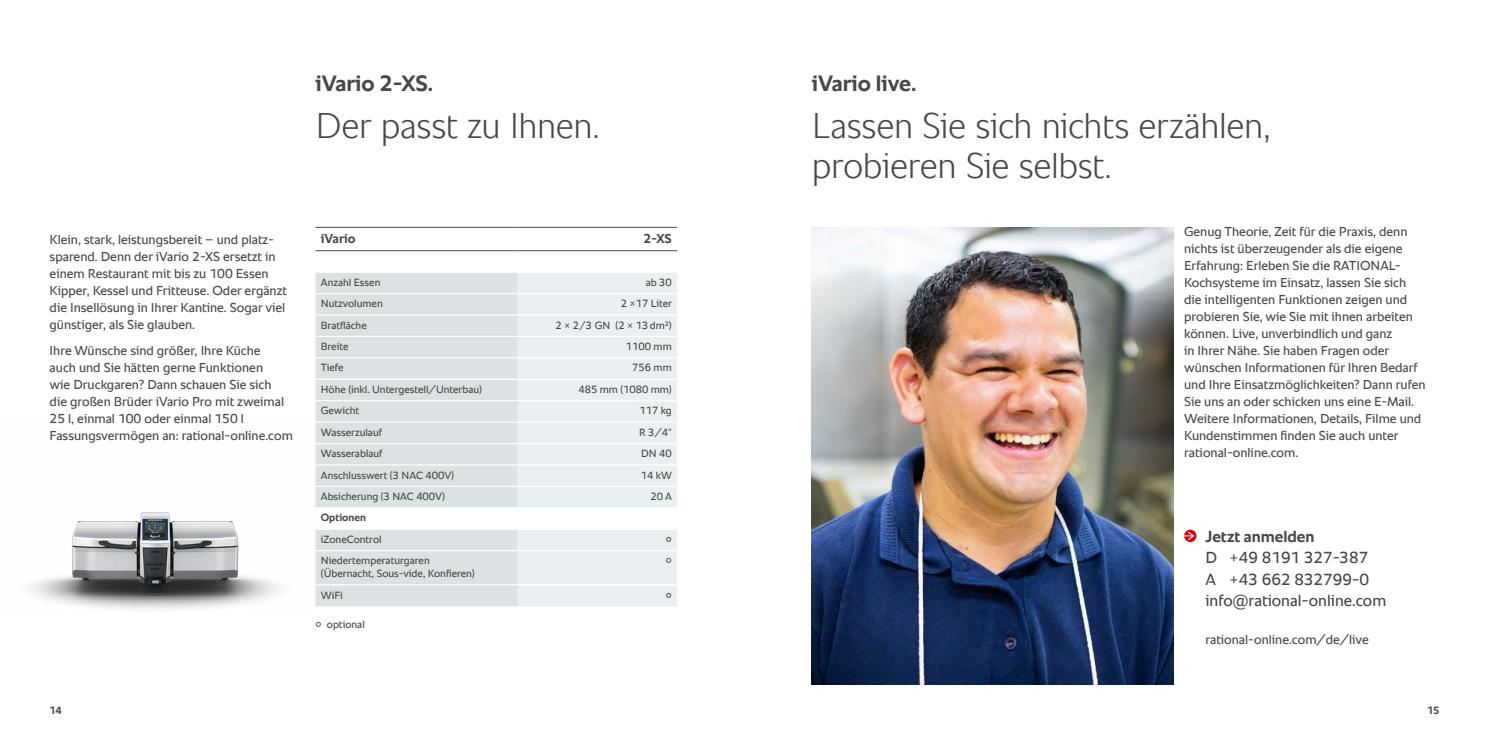
<style>
.page{position:relative;width:1489px;height:745px;background:#fff}
.page>*{position:absolute;margin:0;border:0;box-sizing:border-box;transform-origin:0 0}
.t1{font:300 36.25px/40px "RATIONAL Sans TT";letter-spacing:-.01em;color:#484847}
.t2{font:700 22.5px "RATIONAL Sans TT";color:#484847}
.t3{font:16.25px/21.2px "RATIONAL Sans TT";color:#484847}
.t4{font:700 16.25px "RATIONAL Sans TT";color:#484847}
.t5{font:13.12px/17px "RATIONAL Sans TT";color:#484847}
.t6{font:700 13.12px "RATIONAL Sans TT";color:#484847}
.t7{font:10.62px/12.8px "RATIONAL Sans TT";color:#484847}
.t8{font:700 10.62px "RATIONAL Sans TT";color:#484847}
</style>
<div class="page">
<img style="left:29px;top:512px;width:251px;height:97px">
<img style="left:811px;top:227px;width:362px;height:457px">
<svg style="left:315px;top:273px;width:202px;height:333px;fill:#dce1e3"></svg>
<svg style="left:517px;top:273px;width:160px;height:333px;fill:#eaeff2"></svg>
<hr style="left:315px;top:293px;width:202px;height:1px;background:#fff">
<hr style="left:315px;top:314px;width:202px;height:1px;background:#fff">
<hr style="left:315px;top:335px;width:202px;height:2px;background:#fff">
<hr style="left:315px;top:357px;width:202px;height:1px;background:#fff">
<hr style="left:315px;top:378px;width:202px;height:1px;background:#fff">
<hr style="left:315px;top:400px;width:202px;height:1px;background:#fff">
<hr style="left:315px;top:421px;width:202px;height:1px;background:#fff">
<hr style="left:315px;top:442px;width:202px;height:2px;background:#fff">
<hr style="left:315px;top:464px;width:202px;height:1px;background:#fff">
<hr style="left:315px;top:485px;width:202px;height:1px;background:#fff">
<hr style="left:315px;top:549px;width:202px;height:2px;background:#fff">
<hr style="left:517px;top:400px;width:160px;height:1px;background:#fff">
<hr style="left:315px;top:507px;width:202px;height:1px;background:#fff">
<hr style="left:517px;top:507px;width:160px;height:1px;background:#fff">
<hr style="left:315px;top:584px;width:202px;height:1px;background:#fff">
<hr style="left:517px;top:227px;width:160px;height:1px;background:#484847">
<hr style="left:517px;top:250px;width:160px;height:1px;background:#484847">
<hr style="left:315px;top:227px;width:202px;height:1px;background:#484847">
<hr style="left:315px;top:250px;width:202px;height:1px;background:#484847">
<hr style="left:517px;top:293px;width:160px;height:1px;background:#fff">
<hr style="left:315px;top:528px;width:202px;height:1px;background:#fff">
<hr style="left:517px;top:314px;width:160px;height:1px;background:#fff">
<hr style="left:517px;top:335px;width:160px;height:2px;background:#fff">
<hr style="left:517px;top:357px;width:160px;height:1px;background:#fff">
<hr style="left:517px;top:378px;width:160px;height:1px;background:#fff">
<hr style="left:517px;top:421px;width:160px;height:1px;background:#fff">
<hr style="left:517px;top:442px;width:160px;height:2px;background:#fff">
<hr style="left:517px;top:464px;width:160px;height:1px;background:#fff">
<hr style="left:517px;top:485px;width:160px;height:1px;background:#fff">
<hr style="left:517px;top:528px;width:160px;height:1px;background:#fff">
<hr style="left:517px;top:549px;width:160px;height:2px;background:#fff">
<hr style="left:517px;top:584px;width:160px;height:1px;background:#fff">
<svg style="left:1184px;top:529px;width:12px;height:12px"></svg>
<h2 class="t2" style="left:315px;top:67px;width:119px">iVario 2-XS.</h2>
<h1 class="t1" style="left:315px;top:106px;width:286px">Der passt zu Ihnen.</h1>
<p class="t5" style="left:50px;top:231px;width:239px">Klein, stark, leistungsbereit – und platz&shy;sparend. Denn der iVario 2-XS ersetzt in einem Restaurant mit bis zu 100 Essen Kipper, Kessel und Fritteuse. Oder ergänzt die Insellösung in Ihrer Kantine. Sogar viel günstiger, als Sie glauben.</p>
<p class="t5" style="left:50px;top:341px;width:245px">Ihre Wünsche sind größer, Ihre Küche<br>auch und Sie hätten gerne Funktionen<br>wie Druckgaren? Dann schauen Sie sich<br>die großen Brüder iVario Pro mit zweimal 25 l, einmal 100 oder einmal 150 l Fassungsvermögen an: rational-online.com</p>
<p class="t6" style="left:321px;top:229px;width:36px">iVario</p>
<p class="t6" style="left:643px;top:229px;width:30px">2-XS</p>
<p class="t7" style="left:321px;top:276px;width:61px">Anzahl Essen</p>
<p class="t7" style="left:645px;top:276px;width:28px">ab 30</p>
<p class="t7" style="left:321px;top:297px;width:63px">Nutzvolumen</p>
<p class="t7" style="left:620px;top:297px;width:53px">2 ×17 Liter</p>
<p class="t7" style="left:321px;top:318px;width:47px">Bratfläche</p>
<p class="t7" style="left:555px;top:318px;width:118px">2 × 2/3 GN (2 × 13dm2)</p>
<p class="t7" style="left:321px;top:340px;width:29px">Breite</p>
<p class="t7" style="left:626px;top:340px;width:47px">1100 mm</p>
<p class="t7" style="left:321px;top:361px;width:24px">Tiefe</p>
<p class="t7" style="left:632px;top:361px;width:41px">756 mm</p>
<p class="t7" style="left:321px;top:383px;width:163px">Höhe (inkl. Untergestell/Unterbau)</p>
<p class="t7" style="left:578px;top:383px;width:95px">485 mm (1080 mm)</p>
<p class="t7" style="left:321px;top:404px;width:40px">Gewicht</p>
<p class="t7" style="left:639px;top:404px;width:34px">117 kg</p>
<p class="t7" style="left:321px;top:425px;width:63px">Wasserzulauf</p>
<p class="t7" style="left:639px;top:425px;width:34px">R 3/4"</p>
<p class="t7" style="left:321px;top:447px;width:63px">Wasserablauf</p>
<p class="t7" style="left:641px;top:447px;width:32px">DN 40</p>
<p class="t7" style="left:321px;top:468px;width:135px">Anschlusswert (3 NAC 400V)</p>
<p class="t7" style="left:641px;top:468px;width:33px">14 kW</p>
<p class="t7" style="left:321px;top:489px;width:126px">Absicherung (3 NAC 400V)</p>
<p class="t7" style="left:650px;top:489px;width:23px">20 A</p>
<p class="t8" style="left:321px;top:510px;width:47px">Optionen</p>
<p class="t7" style="left:321px;top:532px;width:62px">iZoneControl</p>
<p class="t7" style="left:665px;top:532px;width:8px">○</p>
<p class="t7" style="left:321px;top:554px;width:155px">Niedertemperaturgaren (Übernacht, Sous-vide, Konfieren)</p>
<p class="t7" style="left:665px;top:554px;width:8px">○</p>
<p class="t7" style="left:321px;top:588px;width:24px">WiFi</p>
<p class="t7" style="left:665px;top:588px;width:8px">○</p>
<p class="t7" style="left:315px;top:617px;width:51px">○ optional</p>
<h2 class="t2" style="left:811px;top:67px;width:106px">iVario live.</h2>
<h1 class="t1" style="left:811px;top:106px;width:460px">Lassen Sie sich nichts erzählen, probieren Sie selbst.</h1>
<p class="t5" style="left:1183px;top:222px;width:243px">Genug Theorie, Zeit für die Praxis, denn nichts ist überzeugender als die eigene Erfahrung: Erleben Sie die RATIONAL-Kochsysteme im Einsatz, lassen Sie sich die intelligenten Funktionen zeigen und probieren Sie, wie Sie mit ihnen arbeiten können. Live, unverbindlich und ganz<br>in Ihrer Nähe. Sie haben Fragen oder wünschen Informationen für Ihren Bedarf und Ihre Einsatzmöglichkeiten? Dann rufen Sie uns an oder schicken uns eine E-Mail.<br>Weitere Informationen, Details, Filme und Kundenstimmen finden Sie auch unter rational-online.com.</p>
<p class="t4" style="left:1205px;top:524px;width:111px">Jetzt anmelden</p>
<p class="t3" style="left:1205px;top:547px;width:182px">D +49 8191 327-387<br>A +43 662 832799-0 info@rational-online.com</p>
<p class="t5" style="left:1205px;top:631px;width:165px">rational-online.com/de/live</p>
<p class="t8" style="left:50px;top:701px;width:14px">14</p>
<p class="t8" style="left:1426px;top:701px;width:14px">15</p>
</div>
